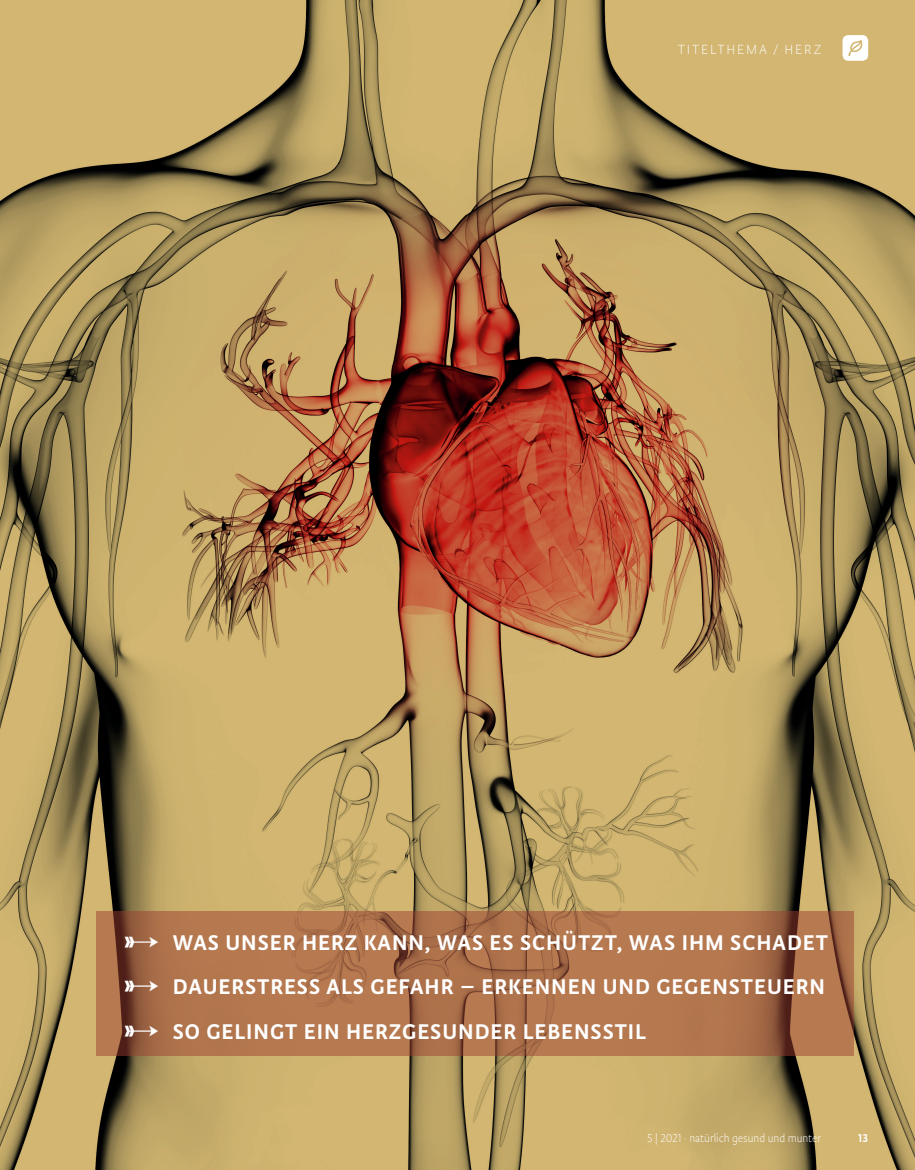
<style>
.page{position:relative;width:915px;height:1170px;background:#fff}
.page>*{position:absolute;margin:0;border:0;box-sizing:border-box;transform-origin:0 0}
.t1{font:500 24px/44.2px "Tempera Std";letter-spacing:.04em;color:#fff}
.t2{font:300 15px "Tempera Std";letter-spacing:.12em;color:#fff}
.t3{font:300 12.75px "Tempera Std";color:#fff}
.t4{font:500 12.75px "Tempera Std";color:#fff}
.s1{font-family:"KG Arrows";font-weight:400;font-size:27px}
</style>
<div class="page">
<img style="left:0;top:0;width:914px;height:1169px">
<svg style="left:96px;top:911px;width:757px;height:144px;background:#ab704a"></svg>
<svg style="left:842px;top:35px;width:25px;height:26px"></svg>
<p class="t2" style="left:677px;top:41px;width:145px">TITELTHEMA / HERZ</p>
<p class="t1" style="left:123px;top:920px;width:706px"><span class="s1">f</span> WAS UNSER HERZ KANN, WAS ES SCHÜTZT, WAS IHM SCHADET <span class="s1">f</span> DAUERSTRESS ALS GEFAHR – ERKENNEN UND GEGENSTEUERN <span class="s1">f</span> SO GELINGT EIN HERZGESUNDER LEBENSSTIL</p>
<p class="t3" style="left:646px;top:1130px;width:176px">5 | 2021 · natürlich gesund und munter</p>
<p class="t4" style="left:857px;top:1130px;width:11px">13</p>
</div>
